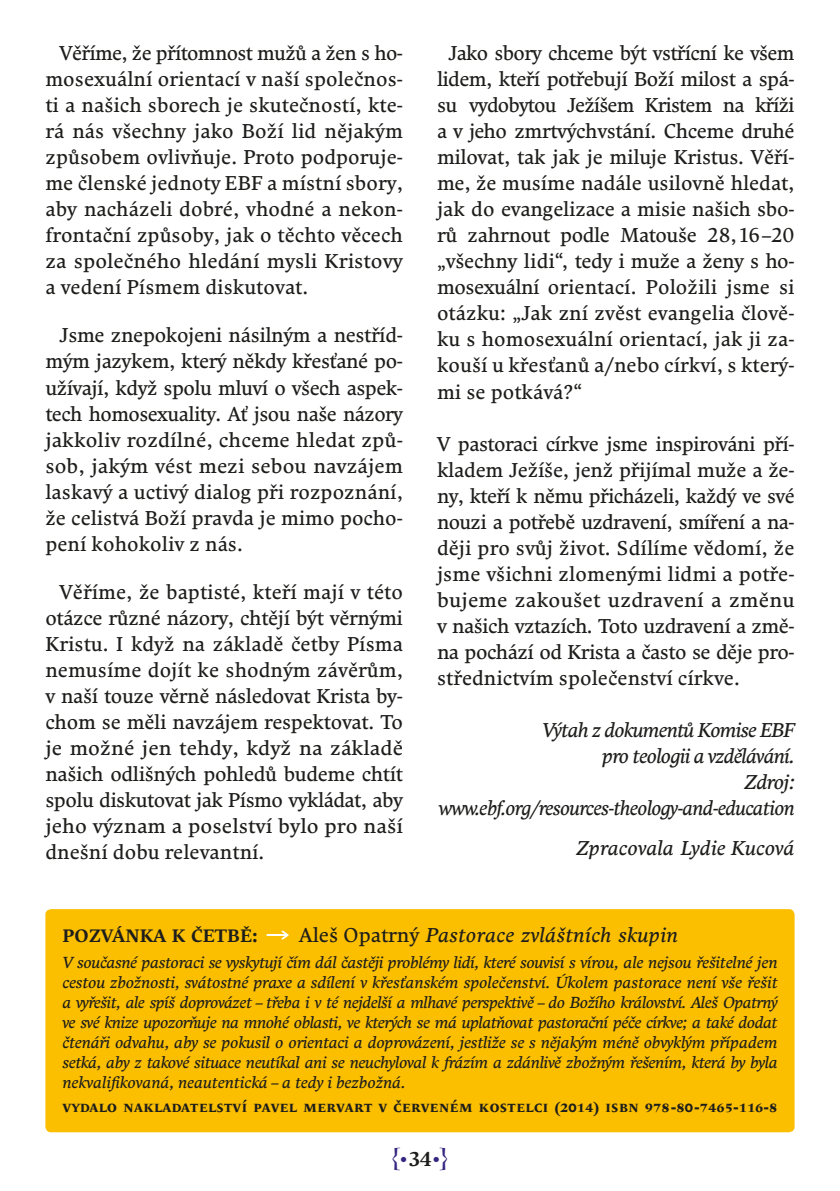
<style>
.page{position:relative;width:840px;height:1191px;background:#fff}
.page>*{position:absolute;margin:0;border:0;box-sizing:border-box;transform-origin:0 0}
.t1{font:20px/26px "Comenia Serif Pro";letter-spacing:.005em;color:#1d1d1b;text-align:justify}
.t2{font:italic 20px/26px "Comenia Serif Pro";letter-spacing:-.03em;color:#1d1d1b;text-align:right}
.t3{font:italic 20px "Comenia Serif Pro";letter-spacing:.02em;color:#1d1d1b}
.t4{font:italic 20px "Comenia Serif Pro";letter-spacing:.005em;color:#1d1d1b}
.t5{font:700 20px "Preissig Antikva";color:#342782}
.t6{font:italic 16px/20px "Comenia Serif Pro";color:#1d1d1b;text-align:justify}
.t7{font:700 16px "Anselm Serif";color:#1d1d1b}
.s1{font-weight:700;font-style:normal;font-size:18px}
.s2{font-family:"Austie Bost Arrow Mania";font-style:normal;font-size:36px;color:#fff}
.s3{font-style:normal}
.s4{font-family:"Adelle Basic"}
.s5{font-family:"Brandon Grotesque"}
.s6{font-family:"Comenia Serif Pro";color:#1d1d1b}
</style>
<div class="page">
<div style="left:45px;top:909px;width:749px;height:223px;background:#fcbf00;border-radius:6px"></div>
<svg style="left:266px;top:930px;width:23px;height:10px"></svg>
<p class="t1" style="left:45px;top:40px;width:359px;text-indent:14px">Věříme, že přítomnost mužů a žen s ho&shy;mosexuální orientací v naší společnos&shy;ti a našich sborech je skutečností, kte&shy;rá nás všechny jako Boží lid nějakým způsobem ovlivňuje. Proto podporuje&shy;me členské jednoty EBF a místní sbory, aby nacházeli dobré, vhodné a nekon&shy;frontační způsoby, jak o těchto věcech za společného hledání mysli Kristovy a vedení Písmem diskutovat.</p>
<p class="t1" style="left:45px;top:322px;width:359px;text-indent:14px">Jsme znepokojeni násilným a nestříd&shy;mým jazykem, který někdy křesťané po&shy;užívají, když spolu mluví o všech aspek&shy;tech homosexuality. Ať jsou naše názory jakkoliv rozdílné, chceme hledat způ&shy;sob, jakým vést mezi sebou navzájem laskavý a uctivý dialog při rozpoznání, že celistvá Boží pravda je mimo pocho&shy;pení kohokoliv z nás.</p>
<p class="t1" style="left:45px;top:578px;width:359px;text-indent:14px">Věříme, že baptisté, kteří mají v této otázce různé názory, chtějí být věrnými Kristu. I když na základě četby Písma nemusíme dojít ke shodným závěrům, v naší touze věrně následovat Krista by&shy;chom se měli navzájem respektovat. To je možné jen tehdy, když na základě našich odlišných pohledů budeme chtít spolu diskutovat jak Písmo vykládat, aby jeho význam a poselství bylo pro naší dnešní dobu relevantní.</p>
<p class="t1" style="left:437px;top:40px;width:359px;text-indent:11px">Jako sbory chceme být vstřícní ke všem lidem, kteří potřebují Boží milost a spá&shy;su vydobytou Ježíšem Kristem na kříži a v jeho zmrtvýchvstání. Chceme druhé milovat, tak jak je miluje Kristus. Věří&shy;me, že musíme nadále usilovně hledat, jak do evangelizace a misie našich sbo&shy;rů zahrnout podle Matouše 28, 16–20 „všechny lidi“, tedy i muže a ženy s ho&shy;mosexuální orientací. Položili jsme si otázku: „Jak zní zvěst evangelia člově&shy;ku s homosexuální orientací, jak ji za&shy;kouší u křesťanů a/nebo církví, s který&shy;mi se potkává?“</p>
<p class="t1" style="left:437px;top:430px;width:359px">V pastoraci církve jsme inspirováni pří&shy;kladem Ježíše, jenž přijímal muže a že&shy;ny, kteří k němu přicházeli, každý ve své nouzi a potřebě uzdravení, smíření a na&shy;ději pro svůj život. Sdílíme vědomí, že jsme všichni zlomenými lidmi a potře&shy;bujeme zakoušet uzdravení a změnu v našich vztazích. Toto uzdravení a změ&shy;na pochází od Krista a často se děje pro&shy;střednictvím společenství církve.</p>
<p class="t2" style="left:438px;top:716px;width:357px">Výtah z dokumentů Komise EBF<br>pro teologii a vzdělávání.<br>Zdroj: www.ebf.org/resources-theology-and-education</p>
<p class="t4" style="left:575px;top:833px;width:220px">Zpracovala Lydie Kucová</p>
<p class="t3" style="left:62px;top:920px;width:616px"><span class="s1">POZVÁNKA K ČETBĚ:</span> <span class="s2">p</span> <span class="s3">Aleš Opatrný</span> Pastorace zvláštních skupin</p>
<p class="t6" style="left:62px;top:952px;width:716px">V současné pastoraci se vyskytují čím dál častěji problémy lidí, které souvisí s vírou, ale nejsou řešitelné jen cestou zbožnosti, svátostné praxe a sdílení v křesťanském společenství. Úkolem pastorace není vše řešit a vyřešit, ale spíš doprovázet – třeba i v té nejdelší a mlhavé perspektivě – do Božího království. Aleš Opatrný ve své knize upozorňuje na mnohé oblasti, ve kterých se má uplatňovat pastorační péče církve; a také dodat čtenáři odvahu, aby se pokusil o orientaci a doprovázení, jestliže se s nějakým méně obvyklým případem setká, aby z takové situace neutíkal ani se neuchyloval k frázím a zdánlivě zbožným řešením, která by byla nekvalifikovaná, neautentická – a tedy i bezbožná.</p>
<p class="t7" style="left:62px;top:1095px;width:716px">vydalo nakladatelství pavel mervart v červeném kostelci (2014) isbn 978<span class="s4">-</span>80<span class="s4">-</span>7465<span class="s4">-</span>116<span class="s4">-</span>8</p>
<p class="t5" style="left:391px;top:1143px;width:58px">{<span class="s5">•</span><span class="s6">34</span><span class="s5">•</span>}</p>
</div>
